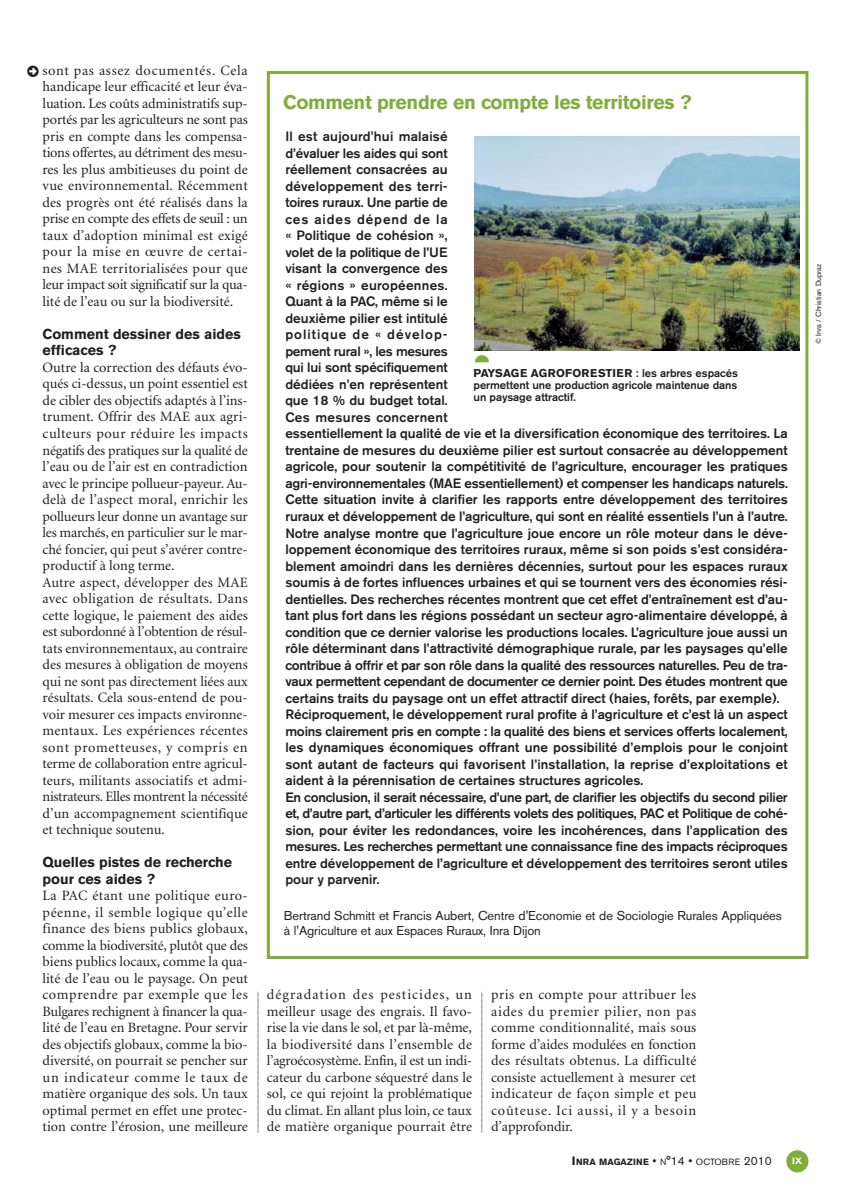
<style>
.page{position:relative;width:851px;height:1191px;background:#fff}
.page>*{position:absolute;margin:0;border:0;box-sizing:border-box;transform-origin:0 0}
.t1{font:700 19.5px "Akzidenz Grotesk BE";letter-spacing:-.015em;color:#80ad3c}
.t2{font:14.25px/16.5px "Minion";color:#231f20;text-align:justify}
.t3{font:700 14.25px/16.5px "Akzidenz Grotesk BE";color:#231f20}
.t4{font:14.25px "Mini Pics Directional RA";color:#231f20}
.t5{font:500 13.5px/16.5px "Akzidenz Grotesk BE";color:#231f20}
.t6{font:12.75px/15px "Akzidenz Grotesk BE";letter-spacing:-.005em;color:#231f20}
.t7{font:500 11.25px/12px "Akzidenz Grotesk BE";letter-spacing:-.005em;color:#231f20;text-align:justify}
.t8{font:700 9px "Akzidenz Grotesk BE";letter-spacing:.02em;color:#231f20}
.t9{font:700 9px "Akzidenz Grotesk BE";color:#fff}
.t10{font:7.5px "Akzidenz Grotesk BE";color:#231f20}
.s1{font-weight:700}
.s2{font-size:12px}
.s3{font-weight:400;font-size:12px}
.s4{font-weight:400}
</style>
<div class="page">
<div style="left:786px;top:1150px;width:22px;height:22px;background:#80ad3c;border-radius:50%"></div>
<svg style="left:481px;top:991px;width:1px;height:142px"></svg>
<svg style="left:258px;top:991px;width:1px;height:142px"></svg>
<div style="left:267px;top:71px;width:541px;height:888px;border:3px solid #80ad3c"></div>
<img style="left:474px;top:137px;width:325px;height:213px">
<p class="t2" style="left:43px;top:63px;width:207px">sont pas assez documentés. Cela handicape leur efficacité et leur éva&shy;luation. Les coûts administratifs sup&shy;portés par les agriculteurs ne sont pas pris en compte dans les compensa&shy;tions offertes, au détriment des mesu&shy;res les plus ambitieuses du point de vue environnemental. Récemment des progrès ont été réalisés dans la prise en compte des effets de seuil : un taux d’adoption minimal est exigé pour la mise en œuvre de certai&shy;nes MAE territorialisées pour que leur impact soit significatif sur la qua&shy;lité de l’eau ou sur la biodiversité.</p>
<p class="t3" style="left:43px;top:327px;width:200px">Comment dessiner des aides efficaces ?</p>
<p class="t2" style="left:43px;top:360px;width:207px;text-align:left">Outre la correction des défauts évo&shy;qués ci-dessus, un point essentiel est de cibler des objectifs adaptés à l’ins&shy;trument. Offrir des MAE aux agri&shy;culteurs pour réduire les impacts négatifs des pratiques sur la qualité de l’eau ou de l’air est en contradiction avec le principe pollueur-payeur. Au&shy;delà de l’aspect moral, enrichir les pollueurs leur donne un avantage sur les marchés, en particulier sur le mar&shy;ché foncier, qui peut s’avérer contre&shy;productif à long terme.<br>Autre aspect, développer des MAE avec obligation de résultats. Dans cette logique, le paiement des aides est subordonné à l’obtention de résul&shy;tats environnementaux, au contraire des mesures à obligation de moyens qui ne sont pas directement liées aux résultats. Cela sous-entend de pou&shy;voir mesurer ces impacts environne&shy;mentaux. Les expériences récentes sont prometteuses, y compris en terme de collaboration entre agricul&shy;teurs, militants associatifs et admi&shy;nistrateurs. Elles montrent la nécessité d’un accompagnement scientifique et technique soutenu.</p>
<p class="t3" style="left:43px;top:855px;width:191px">Quelles pistes de recherche pour ces aides ?</p>
<p class="t2" style="left:43px;top:888px;width:207px">La PAC étant une politique euro&shy;péenne, il semble logique qu’elle finance des biens publics globaux, comme la biodiversité, plutôt que des biens publics locaux, comme la qua&shy;lité de l’eau ou le paysage. On peut comprendre par exemple que les Bulgares rechignent à financer la qua&shy;lité de l’eau en Bretagne. Pour servir des objectifs globaux, comme la bio&shy;diversité, on pourrait se pencher sur un indicateur comme le taux de matière organique des sols. Un taux optimal permet en effet une protec&shy;tion contre l’érosion, une meilleure</p>
<p class="t4" style="left:27px;top:63px;width:14px">2</p>
<h1 class="t1" style="left:283px;top:95px;width:410px">Comment prendre en compte les territoires ?</h1>
<p class="t5" style="left:285px;top:129px;width:504px">Il est aujourd’hui malaisé<br>d’évaluer les aides qui sont<br>réellement consacrées au<br>développement des terri-<br>toires ruraux. Une partie de<br>ces aides dépend de la<br>« Politique de cohésion »,<br>volet de la politique de l’UE<br>visant la convergence des<br>« régions » européennes.<br>Quant à la PAC, même si le<br>deuxième pilier est intitulé<br>politique de « dévelop -<br>pement rural », les mesures<br>qui lui sont spé cifi quement<br>dédiées n’en représentent<br>que 18 % du budget total.<br>Ces mesures concernent<br>essentiellement la qualité de vie et la diversification économique des territoires. La trentaine de mesures du deuxième pilier est surtout consacrée au développement agricole, pour soutenir la compétitivité de l’agriculture, encourager les pratiques agri-environnementales (MAE essentiellement) et compenser les handicaps naturels.<br>Cette situation invite à clarifier les rapports entre développement des territoires ruraux et développement de l’agriculture, qui sont en réalité essentiels l’un à l’autre.<br>Notre analyse montre que l’agriculture joue encore un rôle moteur dans le déve&shy;loppement économique des territoires ruraux, même si son poids s’est considéra&shy;blement amoindri dans les dernières décennies, surtout pour les espaces ruraux soumis à de fortes influences urbaines et qui se tournent vers des économies rési&shy;dentielles. Des recherches récentes montrent que cet effet d’entraînement est d’au&shy;tant plus fort dans les régions possédant un secteur agro-alimentaire développé, à condition que ce dernier valorise les productions locales. L’agriculture joue aussi un rôle déterminant dans l’attractivité démographique rurale, par les paysages qu’elle contribue à offrir et par son rôle dans la qualité des ressources naturelles. Peu de tra&shy;vaux permettent cependant de documenter ce dernier point. Des études montrent que certains traits du paysage ont un effet attractif direct (haies, forêts, par exemple).<br>Réciproquement, le développement rural profite à l’agriculture et c’est là un aspect moins clairement pris en compte : la qualité des biens et services offerts localement, les dynamiques économiques offrant une possibilité d’emplois pour le conjoint sont autant de facteurs qui favorisent l’installation, la reprise d’exploitations et aident à la pérennisation de certaines structures agricoles.<br>En conclusion, il serait nécessaire, d’une part, de clarifier les objectifs du second pilier et, d’autre part, d’articuler les différents volets des politiques, PAC et Politique de cohé&shy;sion, pour éviter les redondances, voire les incohérences, dans l’application des mesures. Les recherches permettant une connaissance fine des impacts réciproques entre développement de l’agriculture et développement des territoires seront utiles pour y parvenir.</p>
<p class="t7" style="left:473px;top:368px;width:266px"><span class="s1">PAYSAGE AGROFORESTIER</span> : les arbres espacés permettent une production agricole maintenue dans un paysage attractif.</p>
<p class="t6" style="left:284px;top:909px;width:499px">Bertrand Schmitt et Francis Aubert, Centre d'Economie et de Sociologie Rurales Appliquées à l'Agriculture et aux Espaces Ruraux, Inra Dijon</p>
<p class="t10" style="left:815px;top:344px;width:82px;rotate:-90deg">© Inra / Christian Dupraz</p>
<p class="t2" style="left:267px;top:987px;width:207px">dégradation des pesticides, un meilleur usage des engrais. Il favo&shy;rise la vie dans le sol, et par là-même, la biodiversité dans l’ensemble de l’agro écosystème. Enfin, il est un indi&shy;cateur du carbone séquestré dans le sol, ce qui rejoint la problématique du climat. En allant plus loin, ce taux de matière organique pourrait être</p>
<p class="t2" style="left:491px;top:987px;width:207px">pris en compte pour attribuer les aides du premier pilier, non pas comme conditionnalité, mais sous forme d’aides modulées en fonction des résultats obtenus. La difficulté consiste actuellement à mesurer cet indicateur de façon simple et peu coûteuse. Ici aussi, il y a besoin d’appro fondir.</p>
<p class="t8" style="left:572px;top:1158px;width:201px"><span class="s2">I</span>NRA MAGAZINE <span class="s3">•</span> <span class="s4">N</span><span class="s3">°14 •</span> <span class="s4">OCTOBRE</span> <span class="s3">2010</span></p>
<p class="t9" style="left:792px;top:1158px;width:11px">IX</p>
</div>
